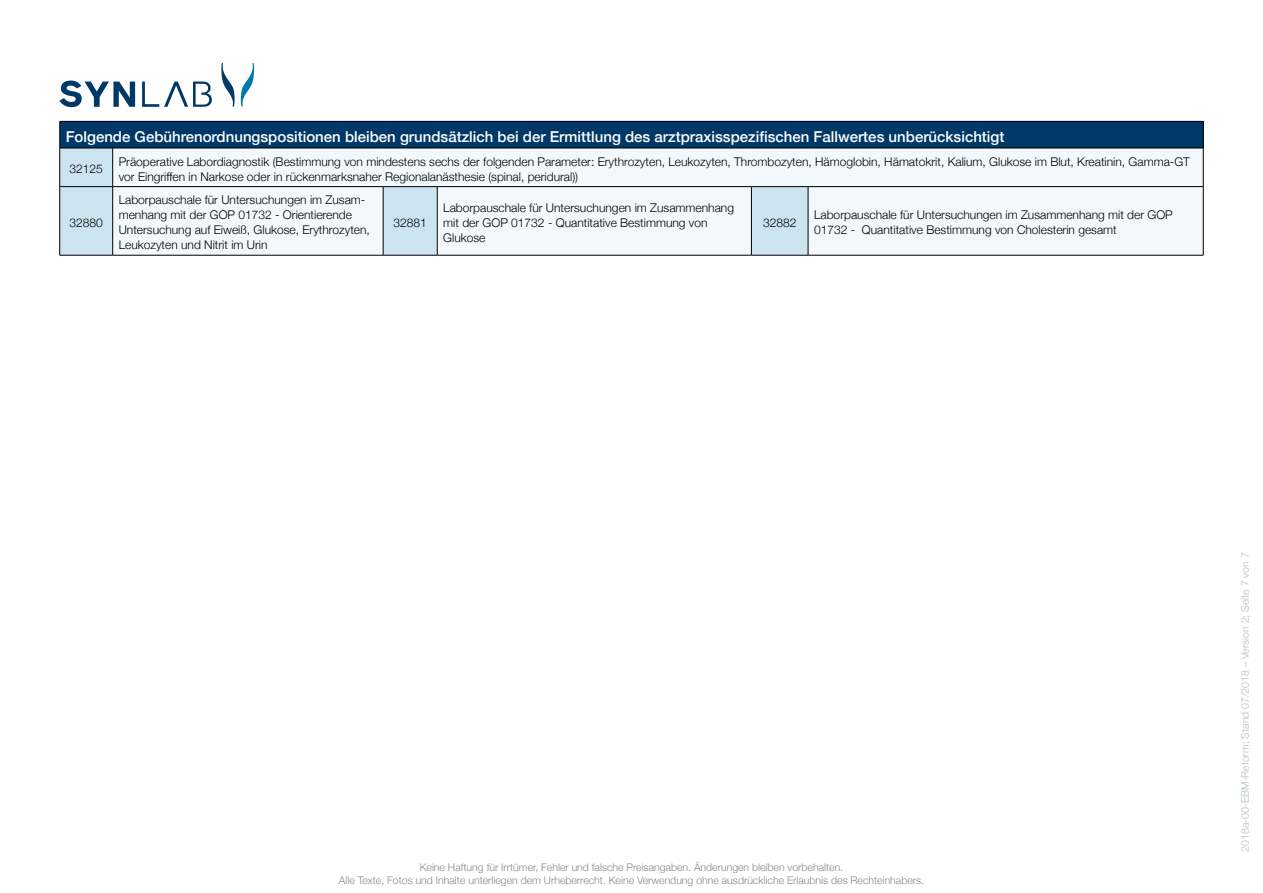
<style>
.page{position:relative;width:1263px;height:893px;background:#fff}
.page>*{position:absolute;margin:0;border:0;box-sizing:border-box;transform-origin:0 0}
.t1{font:500 15px "Helvetica Neue";color:#fff}
.t2{font:300 12px/15px "Helvetica Neue";color:#000}
.t3{font:300 10.5px/12.6px "Helvetica Neue";color:#87888a;text-align:center}
.t4{font:300 10.5px "Helvetica Neue";color:#b3bec5}
</style>
<div class="page">
<svg style="left:241px;top:63px;width:13px;height:44px"></svg>
<svg style="left:221px;top:63px;width:14px;height:44px"></svg>
<svg style="left:60px;top:80px;width:75px;height:27px"></svg>
<svg style="left:142px;top:82px;width:70px;height:25px"></svg>
<div style="left:60px;top:121px;width:1143px;height:27px;background:#003867"></div>
<div style="left:60px;top:149px;width:52px;height:106px;background:#cce4ef"></div>
<svg style="left:113px;top:149px;width:1090px;height:106px;fill:#f2f8fb"></svg>
<hr style="left:60px;top:121px;width:53px;height:1px;background:#000">
<svg style="left:59px;top:122px;width:1px;height:26px"></svg>
<hr style="left:113px;top:121px;width:270px;height:1px;background:#000">
<hr style="left:383px;top:121px;width:54px;height:1px;background:#000">
<hr style="left:437px;top:121px;width:314px;height:1px;background:#000">
<hr style="left:751px;top:121px;width:57px;height:1px;background:#000">
<hr style="left:808px;top:121px;width:395px;height:1px;background:#000">
<svg style="left:1203px;top:122px;width:1px;height:26px"></svg>
<hr style="left:60px;top:148px;width:53px;height:1px;background:#000">
<hr style="left:59px;top:148px;width:1px;height:38px;background:#000">
<hr style="left:113px;top:148px;width:270px;height:1px;background:#000">
<hr style="left:112px;top:148px;width:1px;height:38px;background:#000">
<hr style="left:383px;top:148px;width:54px;height:1px;background:#000">
<hr style="left:437px;top:148px;width:314px;height:1px;background:#000">
<hr style="left:751px;top:148px;width:57px;height:1px;background:#000">
<hr style="left:808px;top:148px;width:395px;height:1px;background:#000">
<hr style="left:1203px;top:148px;width:1px;height:38px;background:#000">
<hr style="left:60px;top:186px;width:53px;height:1px;background:#000">
<hr style="left:59px;top:187px;width:1px;height:68px;background:#000">
<hr style="left:113px;top:186px;width:270px;height:1px;background:#000">
<hr style="left:112px;top:187px;width:1px;height:68px;background:#000">
<hr style="left:383px;top:186px;width:54px;height:1px;background:#000">
<hr style="left:383px;top:187px;width:1px;height:68px;background:#000">
<hr style="left:437px;top:186px;width:314px;height:1px;background:#000">
<hr style="left:437px;top:187px;width:1px;height:68px;background:#000">
<hr style="left:751px;top:186px;width:57px;height:1px;background:#000">
<hr style="left:751px;top:187px;width:1px;height:68px;background:#000">
<hr style="left:808px;top:186px;width:395px;height:1px;background:#000">
<hr style="left:808px;top:187px;width:1px;height:68px;background:#000">
<hr style="left:1203px;top:187px;width:1px;height:68px;background:#000">
<hr style="left:60px;top:255px;width:53px;height:1px;background:#000">
<hr style="left:113px;top:255px;width:270px;height:1px;background:#000">
<hr style="left:383px;top:255px;width:54px;height:1px;background:#000">
<hr style="left:437px;top:255px;width:314px;height:1px;background:#000">
<hr style="left:751px;top:255px;width:57px;height:1px;background:#000">
<hr style="left:808px;top:255px;width:395px;height:1px;background:#000">
<p class="t1" style="left:66px;top:125px;width:940px">Folgende Gebührenordnungspositionen bleiben grundsätzlich bei der Ermittlung des arztpraxisspezifischen Fallwertes unberücksichtigt</p>
<p class="t2" style="left:70px;top:160px;width:35px">32125</p>
<p class="t2" style="left:119px;top:153px;width:1073px">Präoperative Labordiagnostik (Bestimmung von mindestens sechs der folgenden Parameter: Erythrozyten, Leukozyten, Thrombozyten, Hämoglobin, Hämatokrit, Kalium, Glukose im Blut, Kreatinin, Gamma-GT vor Eingriffen in Narkose oder in rückenmarksnaher Regionalanästhesie (spinal, peridural))</p>
<p class="t2" style="left:70px;top:214px;width:35px">32880</p>
<p class="t2" style="left:119px;top:192px;width:253px">Laborpauschale für Untersuchungen im Zusam&shy;menhang mit der GOP 01732 - Orientierende Untersuchung auf Eiweiß, Glukose, Erythrozyten, Leukozyten und Nitrit im Urin</p>
<p class="t2" style="left:443px;top:199px;width:292px">Laborpauschale für Untersuchungen im Zusammenhang mit der GOP 01732 - Quantitative Bestimmung von<br>Glukose</p>
<p class="t2" style="left:763px;top:214px;width:35px">32882</p>
<p class="t2" style="left:814px;top:207px;width:360px">Laborpauschale für Untersuchungen im Zusammenhang mit der GOP<br>01732 - Quantitative Bestimmung von Cholesterin gesamt</p>
<p class="t2" style="left:393px;top:214px;width:35px">32881</p>
<p class="t3" style="left:339px;top:860px;width:587px">Keine Haftung für Irrtümer, Fehler und falsche Preisangaben. Änderungen bleiben vorbehalten.<br>Alle Texte, Fotos und Inhalte unterliegen dem Urheberrecht. Keine Verwendung ohne ausdrückliche Erlaubnis des Rechteinhabers.</p>
<p class="t4" style="left:1236px;top:851px;width:301px;rotate:-90deg">2018a-00-EBM-Reform; Stand 07/2018 – Version 2; Seite 7 von 7</p>
</div>
